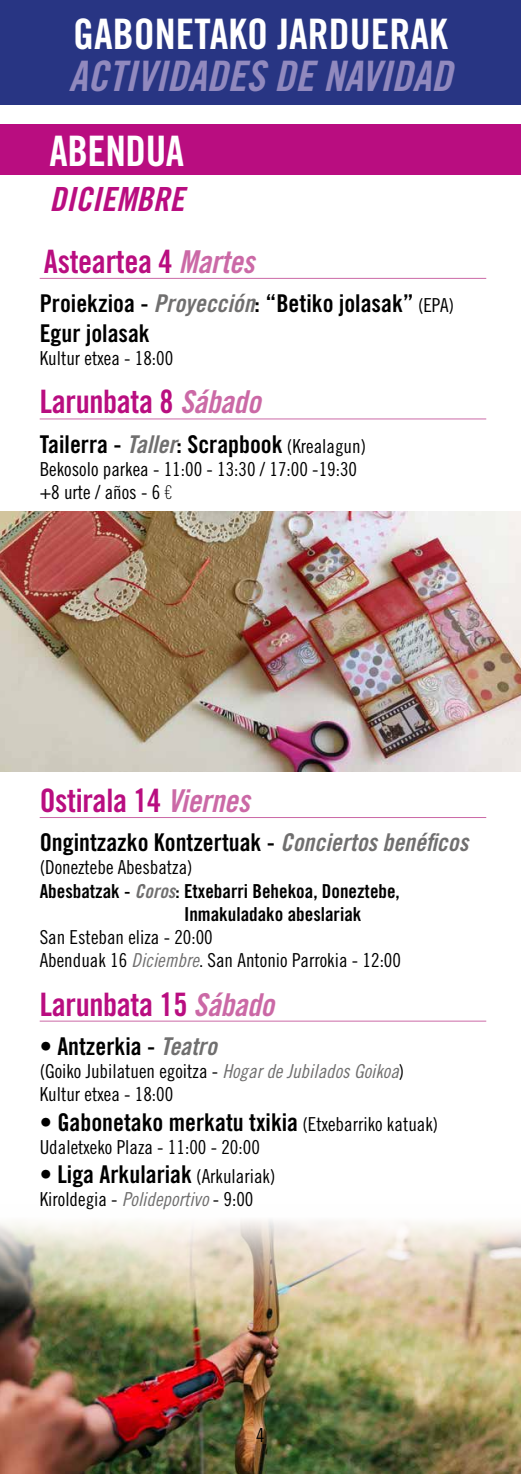
<style>
.page{position:relative;width:521px;height:1474px;background:#fff}
.page>*{position:absolute;margin:0;border:0;box-sizing:border-box;transform-origin:0 0}
.t1{font:42px "Trade Gothic Bold Cond Twenty";color:#fff}
.t2{font:42px "Trade Gothic Bold Cond Twenty Obl";color:#9189be}
.t3{font:33.25px "Trade Gothic Bold Cond Twenty Obl";color:#b90d80}
.t4{font:32.38px "Trade Gothic Bold Cond Twenty";letter-spacing:-.01em;color:#b90d80}
.t5{font:24.5px/29.4px "Trade Gothic Bold Cond Twenty";color:#000}
.t6{font:19.25px/23.1px "Trade Gothic Cond Eighteen";color:#000}
.t7{font:19.25px/23.1px "Trade Gothic Bold Cond Twenty";color:#000}
.s1{font-family:"Trade Gothic Bold Cond Twenty Obl";font-size:31.5px;color:#cb69a6}
.s2{font-family:"Trade Gothic Bold Cond Twenty Obl";color:#706f6f}
.s3{font-family:"Trade Gothic Cond Eighteen";font-size:19.25px}
.s4{font-family:"DIN Pro";font-weight:300;font-stretch:condensed}
.s5{font-family:"Trade Gothic Cond Eighteen Obl";color:#706f6f}
</style>
<div class="page">
<hr style="left:40px;top:278px;width:446px;height:1px;background:#cb69a6">
<hr style="left:40px;top:418px;width:446px;height:1px;background:#cb69a6">
<hr style="left:40px;top:817px;width:446px;height:1px;background:#cb69a6">
<hr style="left:40px;top:1020px;width:446px;height:1px;background:#cb69a6">
<div style="left:0;top:124px;width:521px;height:51px;background:#b90d80"></div>
<div style="left:0;top:0;width:521px;height:104px;background:#283583"></div>
<img style="left:0;top:511px;width:521px;height:260px">
<img style="left:0;top:1220px;width:521px;height:253px">
<h1 class="t1" style="left:73px;top:9px;width:376px">GABONETAKO JARDUERAK</h1>
<h1 class="t2" style="left:69px;top:51px;width:385px">ACTIVIDADES DE NAVIDAD</h1>
<h1 class="t1" style="left:49px;top:126px;width:136px">ABENDUA</h1>
<h2 class="t3" style="left:49px;top:179px;width:136px">DICIEMBRE</h2>
<h3 class="t4" style="left:44px;top:242px;width:212px">Asteartea 4 <span class="s1">Martes</span></h3>
<p class="t5" style="left:40px;top:288px;width:416px">Proiekzioa - <span class="s2">Proyección</span>: “Betiko jolasak” <span class="s3">(EPA)<br></span>Egur jolasak</p>
<p class="t6" style="left:40px;top:346px;width:135px">Kultur etxea - 18:00</p>
<h3 class="t4" style="left:40px;top:382px;width:223px">Larunbata 8 <span class="s1">Sábado</span></h3>
<p class="t5" style="left:40px;top:429px;width:328px">Tailerra - <span class="s2">Taller</span>: Scrapbook <span class="s3">(Krealagun)</span></p>
<p class="t6" style="left:40px;top:457px;width:319px">Bekosolo parkea - 11:00 - 13:30 / 17:00 -19:30 +8 urte / años - 6 <span class="s4">€</span></p>
<h3 class="t4" style="left:40px;top:780px;width:211px">Ostirala 14 <span class="s1">Viernes</span></h3>
<p class="t5" style="left:40px;top:827px;width:430px">Ongintzazko Kontzertuak - <span class="s2">Conciertos benéficos</span></p>
<p class="t6" style="left:40px;top:855px;width:154px">(Doneztebe Abesbatza)</p>
<p class="t7" style="left:184px;top:879px;width:217px;text-indent:-144px">Abesbatzak - <span class="s2">Coros</span>: Etxebarri Behekoa, Doneztebe,<br>Inmakuladako abeslariak</p>
<p class="t6" style="left:40px;top:925px;width:363px">San Esteban eliza - 20:00<br>Abenduak 16 <span class="s5">Diciembre</span>. San Antonio Parrokia - 12:00</p>
<h3 class="t4" style="left:40px;top:984px;width:236px">Larunbata 15 <span class="s1">Sábado</span></h3>
<p class="t5" style="left:40px;top:1031px;width:179px">• Antzerkia - <span class="s2">Teatro</span></p>
<p class="t6" style="left:40px;top:1059px;width:366px">(Goiko Jubilatuen egoitza - <span class="s5">Hogar de Jubilados Goikoa</span>)<br>Kultur etxea - 18:00</p>
<p class="t5" style="left:40px;top:1106px;width:400px">• Gabonetako merkatu txikia <span class="s3">(Etxebarriko katuak)</span></p>
<p class="t6" style="left:40px;top:1135px;width:222px">Udaletxeko Plaza - 11:00 - 20:00</p>
<p class="t5" style="left:40px;top:1159px;width:237px">• Liga Arkulariak <span class="s3">(Arkulariak)</span></p>
<p class="t6" style="left:40px;top:1187px;width:215px">Kiroldegia - <span class="s5">Polideportivo</span> - 9:00</p>
<p class="t6" style="left:256px;top:1423px;width:10px">4</p>
</div>
